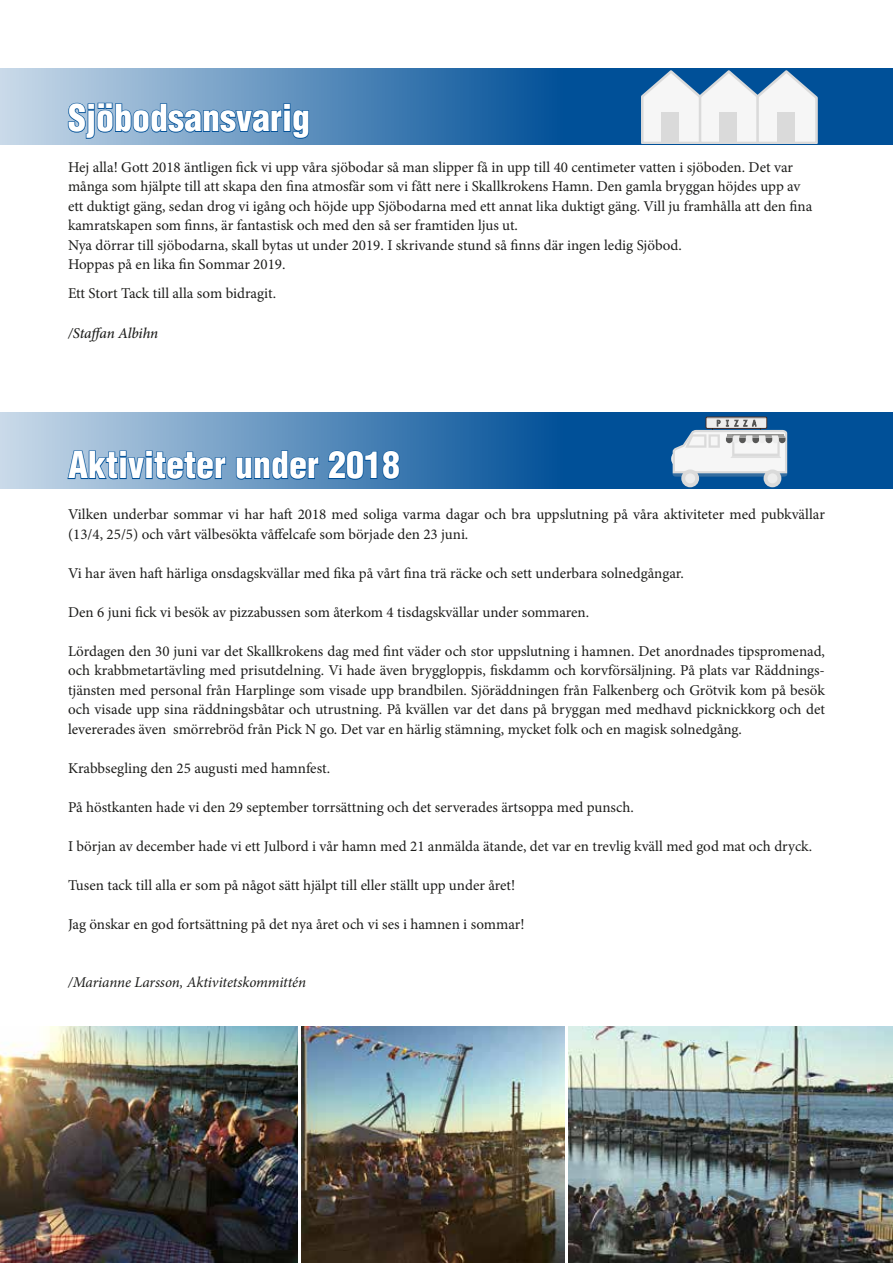
<style>
.page{position:relative;width:893px;height:1263px;background:#fff}
.page>*{position:absolute;margin:0;border:0;box-sizing:border-box;transform-origin:0 0}
.t1{font:900 condensed 36px "Helvetica";color:#fff}
.t2{font:15px/19.5px "Minion Pro";color:#1d1d1b}
.t3{font:italic 15px "Minion Pro";letter-spacing:-.01em;color:#1d1d1b}
.t4{font:italic 500 15px "Minion Pro";letter-spacing:-.015em;color:#1d1d1b}
</style>
<div class="page">
<img style="left:0;top:1027px;width:298px;height:236px">
<img style="left:302px;top:1026px;width:263px;height:237px">
<img style="left:569px;top:1027px;width:324px;height:236px">
<svg style="left:0;top:68px;width:893px;height:77px;background:#417cb2"></svg>
<svg style="left:0;top:412px;width:893px;height:77px;background:#3775ae"></svg>
<svg style="left:67px;top:102px;width:243px;height:43px;background:#6897c1"></svg>
<svg style="left:66px;top:435px;width:161px;height:54px;background:#7ca5c9"></svg>
<svg style="left:235px;top:450px;width:85px;height:30px;background:#4982b5"></svg>
<svg style="left:327px;top:450px;width:73px;height:30px;background:#3372ac"></svg>
<svg style="left:641px;top:69px;width:177px;height:75px"></svg>
<div style="left:777px;top:112px;width:17px;height:31px;background:#dadada"></div>
<div style="left:764px;top:469px;width:17px;height:18px;background:#dadada;border-radius:50%"></div>
<div style="left:681px;top:469px;width:18px;height:18px;background:#dadada;border-radius:50%"></div>
<div style="left:767px;top:473px;width:10px;height:10px;background:#ededed;border-radius:50%"></div>
<div style="left:685px;top:473px;width:10px;height:10px;background:#ededed;border-radius:50%"></div>
<svg style="left:671px;top:417px;width:116px;height:60px"></svg>
<h1 class="t1" style="left:68px;top:95px;width:243px">Sjöbodsansvarig</h1>
<p class="t2" style="left:68px;top:157px;width:746px">Hej alla! Gott 2018 äntligen fick vi upp våra sjöbodar så man slipper få in upp till 40 centimeter vatten i sjöboden. Det var många som hjälpte till att skapa den fina atmosfär som vi fått nere i Skallkrokens Hamn. Den gamla bryggan höjdes upp av ett duktigt gäng, sedan drog vi igång och höjde upp Sjöbodarna med ett annat lika duktigt gäng. Vill ju framhålla att den fina kamratskapen som finns, är fantastisk och med den så ser framtiden ljus ut.<br>Nya dörrar till sjöbodarna, skall bytas ut under 2019. I skrivande stund så finns där ingen ledig Sjöbod.<br>Hoppas på en lika fin Sommar 2019.</p>
<p class="t2" style="left:68px;top:283px;width:210px">Ett Stort Tack till alla som bidragit.</p>
<p class="t4" style="left:68px;top:323px;width:92px">/Staffan Albihn</p>
<h1 class="t1" style="left:68px;top:442px;width:333px">Aktiviteter under 2018</h1>
<p class="t2" style="left:68px;top:505px;width:758px">Vilken underbar sommar vi har haft 2018 med soliga varma dagar och bra uppslutning på våra aktiviteter med pubkvällar (13/4, 25/5) och vårt välbesökta våffelcafe som började den 23 juni.</p>
<p class="t2" style="left:68px;top:563px;width:617px">Vi har även haft härliga onsdagskvällar med fika på vårt fina trä räcke och sett underbara solnedgångar.</p>
<p class="t2" style="left:68px;top:602px;width:523px">Den 6 juni fick vi besök av pizzabussen som återkom 4 tisdagskvällar under sommaren.</p>
<p class="t2" style="left:68px;top:641px;width:758px;text-align:justify">Lördagen den 30 juni var det Skallkrokens dag med fint väder och stor uppslutning i hamnen. Det anordnades tipspromenad, och krabbmetartävling med prisutdelning. Vi hade även bryggloppis, fiskdamm och korvförsäljning. På plats var Räddnings&shy;tjänsten med personal från Harplinge som visade upp brandbilen. Sjöräddningen från Falkenberg och Grötvik kom på besök och visade upp sina räddningsbåtar och utrustning. På kvällen var det dans på bryggan med medhavd picknickkorg och det levererades även smörrebröd från Pick N go. Det var en härlig stämning, mycket folk och en magisk solnedgång.</p>
<p class="t2" style="left:68px;top:758px;width:264px">Krabbsegling den 25 augusti med hamnfest.</p>
<p class="t2" style="left:68px;top:797px;width:567px">På höstkanten hade vi den 29 september torrsättning och det serverades ärtsoppa med punsch.</p>
<p class="t2" style="left:68px;top:836px;width:746px">I början av december hade vi ett Julbord i vår hamn med 21 anmälda ätande, det var en trevlig kväll med god mat och dryck.</p>
<p class="t2" style="left:68px;top:875px;width:449px">Tusen tack till alla er som på något sätt hjälpt till eller ställt upp under året!</p>
<p class="t2" style="left:68px;top:914px;width:458px">Jag önskar en god fortsättning på det nya året och vi ses i hamnen i sommar!</p>
<p class="t3" style="left:68px;top:972px;width:240px">/Marianne Larsson, Aktivitetskommittén</p>
</div>
